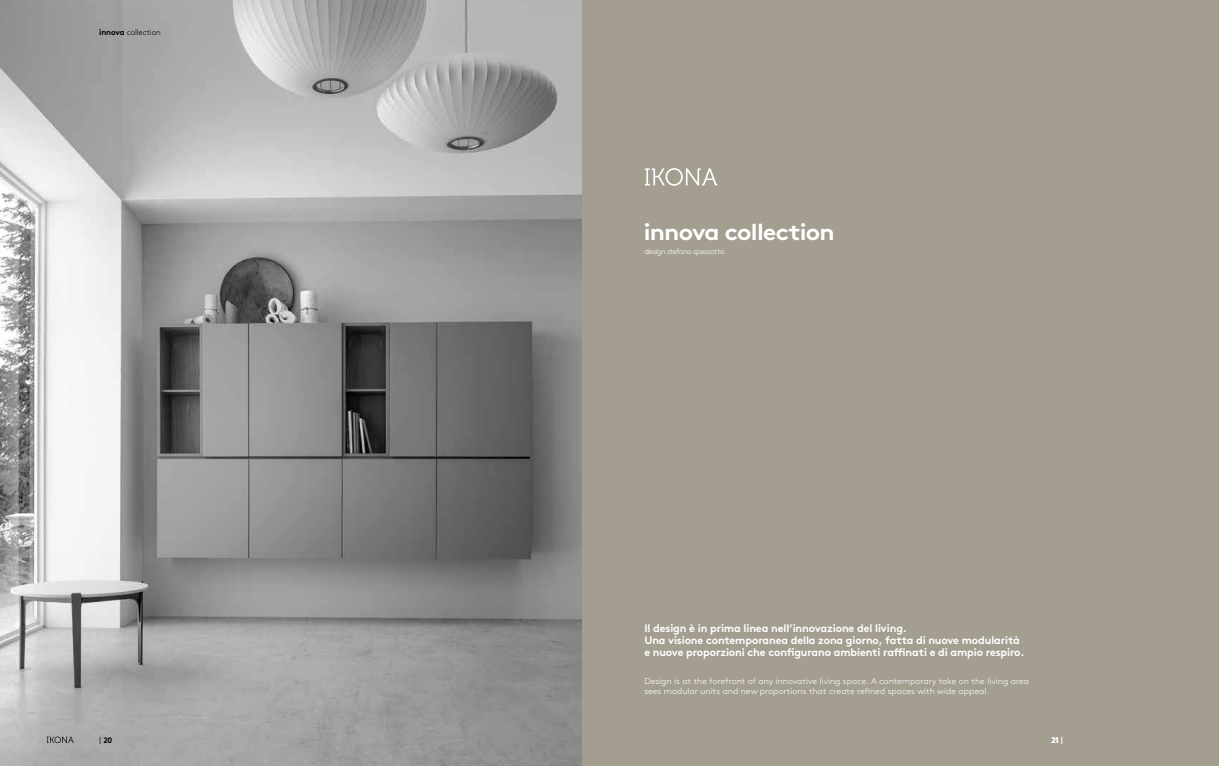
<style>
.page{position:relative;width:1219px;height:766px;background:#fff}
.page>*{position:absolute;margin:0;border:0;box-sizing:border-box;transform-origin:0 0}
.t1{font:700 22.9px "Brown";letter-spacing:-.03em;color:#fff;scale:1.07 1}
.t2{font:700 10.8px/12.2px "Brown";letter-spacing:-.01em;color:#fff}
.t3{font:300 8.6px/10px "Brown";color:#fff;scale:1.04 1}
.t4{font:300 8px "Brown";letter-spacing:-.01em;color:#000}
.t5{font:700 8px "Brown";color:#000}
.t6{font:700 8px "Brown";color:#fff}
.t7{font:300 7.7px "Brown";letter-spacing:-.05em;color:#fff;scale:1.04 1}
.s1{font-weight:700}
.s2{font-family:"Akkurat";font-weight:400}
</style>
<div class="page">
<div style="left:581px;top:0;width:638px;height:765px;background:#a49e91"></div>
<img style="left:0;top:0;width:581px;height:765px">
<svg style="left:47px;top:736px;width:27px;height:6px"></svg>
<svg style="left:645px;top:168px;width:72px;height:18px"></svg>
<p class="t4" style="left:99px;top:26px;width:63px"><span class="s1">innova</span> collection</p>
<h1 class="t1" style="left:644px;top:214px;width:180px">innova collection</h1>
<p class="t7" style="left:644px;top:245px;width:79px">design stefano spessotto</p>
<p class="t2" style="left:644px;top:620px;width:382px">Il design è in prima linea nell’innovazione del living.<br>Una visione contemporanea della zona giorno, fatta di nuove modularità e nuove proporzioni che configurano ambienti raffinati e di ampio respiro.</p>
<p class="t3" style="left:644px;top:674px;width:371px">Design is at the forefront of any innovative living space. A contemporary take on the living area sees modular units and new proportions that create refined spaces with wide appeal.</p>
<p class="t5" style="left:99px;top:733px;width:15px"><span class="s2">|</span> 20</p>
<p class="t6" style="left:1051px;top:733px;width:13px">21 <span class="s2">|</span></p>
</div>
